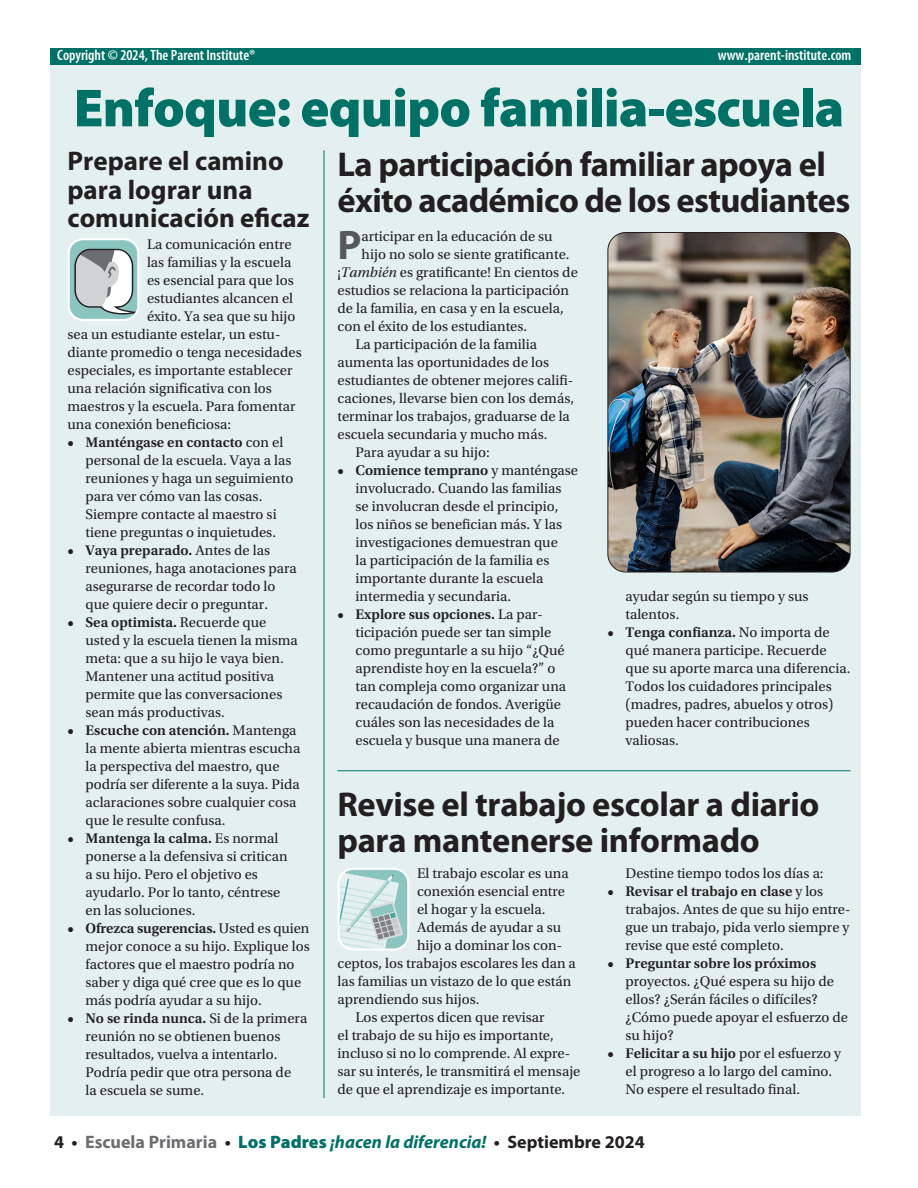
<style>
.page{position:relative;width:918px;height:1188px;background:#fff}
.page>*{position:absolute;margin:0;border:0;box-sizing:border-box;transform-origin:0 0}
.t1{font:900 54px "Myriad Pro";letter-spacing:-.015em;color:#007167}
.t2{font:700 41.4px "Myriad Pro";color:#57585a}
.t3{font:700 34.5px/36px "Myriad Pro";letter-spacing:-.02em;color:#231f20}
.t4{font:700 27px/28.5px "Myriad Pro";color:#231f20}
.t5{font:italic 700 18px "Myriad Pro";color:#007167}
.t6{font:600 condensed 15px "Myriad Pro";color:#fff}
.t7{font:14.7px/18px "Utopia Std";color:#231f20}
.t8{font:600 14.7px "Utopia Std";color:#231f20}
.s1{font-weight:600}
.s2{font-style:italic}
.s3{font-style:normal;color:#231f20}
.s4{font-style:normal;color:#6c6d70}
.s5{font-weight:900;font-style:normal}
</style>
<div class="page">
<div style="left:50px;top:64px;width:811px;height:1052px;background:#e4f0ef"></div>
<hr style="left:338px;top:770px;width:512px;height:1px;background:#007167">
<div style="left:50px;top:48px;width:811px;height:16px;background:#007167"></div>
<hr style="left:324px;top:150px;width:1px;height:948px;background:#007167">
<svg style="left:68px;top:238px;width:72px;height:83px;background:#b6c9c8"></svg>
<svg style="left:338px;top:868px;width:72px;height:83px"></svg>
<img style="left:608px;top:232px;width:242px;height:340px">
<div style="left:608px;top:232px;width:242px;height:340px;border:1px solid #231f20;border-radius:18px"></div>
<p class="t6" style="left:57px;top:46px;width:199px">Copyright © 2024, The Parent Institute®</p>
<p class="t6" style="left:718px;top:46px;width:135px">www.parent-institute.com</p>
<h1 class="t1" style="left:74px;top:72px;width:772px">Enfoque: equipo familia-escuela</h1>
<h3 class="t4" style="left:68px;top:146px;width:244px">Prepare el camino para lograr una comunicación eficaz</h3>
<h3 class="t3" style="left:338px;top:145px;width:515px">La participación familiar apoya el éxito académico de los estudiantes</h3>
<p class="t7" style="left:147px;top:235px;width:146px">La comunicación entre</p>
<p class="t7" style="left:147px;top:253px;width:146px">las familias y la escuela</p>
<p class="t7" style="left:147px;top:271px;width:148px">es esencial para que los</p>
<p class="t7" style="left:147px;top:289px;width:148px">estudiantes alcancen el</p>
<p class="t7" style="left:147px;top:307px;width:150px">éxito. Ya sea que su hijo</p>
<p class="t7" style="left:68px;top:325px;width:214px">sea un estudiante estelar, un estu-</p>
<p class="t7" style="left:68px;top:343px;width:236px">diante promedio o tenga necesidades</p>
<p class="t7" style="left:68px;top:361px;width:227px">especiales, es importante establecer</p>
<p class="t7" style="left:68px;top:379px;width:206px">una relación significativa con los</p>
<p class="t7" style="left:68px;top:397px;width:229px">maestros y la escuela. Para fomentar</p>
<p class="t7" style="left:68px;top:415px;width:165px">una conexión beneficiosa:</p>
<p class="t7" style="left:86px;top:433px;width:209px;text-indent:-18px"><span class="s1">• Manténgase en contacto</span> con el personal de la escuela. Vaya a las reuniones y haga un seguimiento para ver cómo van las cosas.<br>Siempre contacte al maestro si tiene preguntas o inquietudes.</p>
<p class="t7" style="left:86px;top:541px;width:213px;text-indent:-18px"><span class="s1">• Vaya preparado.</span> Antes de las reuniones, haga anotaciones para asegurarse de recordar todo lo que quiere decir o preguntar.</p>
<p class="t7" style="left:86px;top:613px;width:214px;text-indent:-18px"><span class="s1">• Sea optimista.</span> Recuerde que usted y la escuela tienen la misma meta: que a su hijo le vaya bien.<br>Mantener una actitud positiva permite que las conversaciones sean más productivas.</p>
<p class="t7" style="left:86px;top:721px;width:216px;text-indent:-18px"><span class="s1">• Escuche con atención.</span> Mantenga la mente abierta mientras escucha la perspectiva del maestro, que podría ser diferente a la suya. Pida aclaraciones sobre cualquier cosa que le resulte confusa.</p>
<p class="t7" style="left:86px;top:829px;width:204px;text-indent:-18px"><span class="s1">• Mantenga la calma.</span> Es normal ponerse a la defensiva si critican a su hijo. Pero el objetivo es ayudarlo. Por lo tanto, céntrese en las soluciones.</p>
<p class="t7" style="left:86px;top:919px;width:226px;text-indent:-18px"><span class="s1">• Ofrezca sugerencias.</span> Usted es quien mejor conoce a su hijo. Explique los factores que el maestro podría no saber y diga qué cree que es lo que más podría ayudar a su hijo.</p>
<p class="t7" style="left:86px;top:1009px;width:223px;text-indent:-18px"><span class="s1">• No se rinda nunca.</span> Si de la primera reunión no se obtienen buenos resultados, vuelva a intentarlo.<br>Podría pedir que otra persona de<br>la escuela se sume.</p>
<h2 class="t2" style="left:338px;top:218px;width:26px">P</h2>
<p class="t7" style="left:362px;top:228px;width:193px">articipar en la educación de su</p>
<p class="t7" style="left:362px;top:246px;width:210px">hijo no solo se siente gratificante.</p>
<p class="t7" style="left:337px;top:264px;width:242px">¡<span class="s2">También</span> es gratificante! En cientos de</p>
<p class="t7" style="left:337px;top:282px;width:233px">estudios se relaciona la participación</p>
<p class="t7" style="left:337px;top:300px;width:228px">de la familia, en casa y en la escuela,</p>
<p class="t7" style="left:337px;top:318px;width:191px">con el éxito de los estudiantes.</p>
<p class="t7" style="left:355px;top:336px;width:183px">La participación de la familia</p>
<p class="t7" style="left:338px;top:354px;width:213px">aumenta las oportunidades de los</p>
<p class="t7" style="left:338px;top:372px;width:237px">estudiantes de obtener mejores califi-</p>
<p class="t7" style="left:338px;top:390px;width:238px">caciones, llevarse bien con los demás,</p>
<p class="t7" style="left:338px;top:408px;width:234px">terminar los trabajos, graduarse de la</p>
<p class="t7" style="left:338px;top:426px;width:211px">escuela secundaria y mucho más.</p>
<p class="t7" style="left:355px;top:444px;width:136px">Para ayudar a su hijo:</p>
<p class="t7" style="left:356px;top:462px;width:224px;text-indent:-18px"><span class="s1">• Comience temprano</span> y manténgase involucrado. Cuando las familias se involucran desde el principio, los niños se benefician más. Y las investigaciones demuestran que<br>la participación de la familia es importante durante la escuela intermedia y secundaria.</p>
<p class="t7" style="left:356px;top:606px;width:212px;text-indent:-18px"><span class="s1">• Explore sus opciones.</span> La par&shy;ticipación puede ser tan simple como preguntarle a su hijo “¿Qué aprendiste hoy en la escuela?” o tan compleja como organizar una recaudación de fondos. Averigüe cuáles son las necesidades de la escuela y busque una manera de</p>
<p class="t7" style="left:625px;top:588px;width:185px">ayudar según su tiempo y sus talentos.</p>
<p class="t7" style="left:626px;top:624px;width:227px;text-indent:-18px"><span class="s1">• Tenga confianza.</span> No importa de qué manera participe. Recuerde que su aporte marca una diferencia.<br>Todos los cuidadores principales (madres, padres, abuelos y otros) pueden hacer contribuciones valiosas.</p>
<h3 class="t3" style="left:338px;top:785px;width:483px">Revise el trabajo escolar a diario para mantenerse informado</h3>
<p class="t7" style="left:417px;top:865px;width:153px">El trabajo escolar es una</p>
<p class="t7" style="left:417px;top:883px;width:150px">conexión esencial entre</p>
<p class="t7" style="left:417px;top:901px;width:130px">el hogar y la escuela.</p>
<p class="t7" style="left:417px;top:919px;width:146px">Además de ayudar a su</p>
<p class="t7" style="left:417px;top:937px;width:147px">hijo a dominar los con-</p>
<p class="t7" style="left:338px;top:955px;width:240px">ceptos, los trabajos escolares les dan a</p>
<p class="t7" style="left:338px;top:973px;width:235px">las familias un vistazo de lo que están</p>
<p class="t7" style="left:338px;top:991px;width:144px">aprendiendo sus hijos.</p>
<p class="t7" style="left:355px;top:1009px;width:191px">Los expertos dicen que revisar</p>
<p class="t7" style="left:338px;top:1027px;width:218px">el trabajo de su hijo es importante,</p>
<p class="t7" style="left:338px;top:1045px;width:234px">incluso si no lo comprende. Al expre-</p>
<p class="t7" style="left:338px;top:1063px;width:245px">sar su interés, le transmitirá el mensaje</p>
<p class="t7" style="left:338px;top:1081px;width:229px">de que el aprendizaje es importante.</p>
<p class="t7" style="left:625px;top:865px;width:200px">Destine tiempo todos los días a:</p>
<p class="t7" style="left:626px;top:883px;width:226px;text-indent:-18px"><span class="s1">• Revisar el trabajo en clase</span> y los trabajos. Antes de que su hijo entre&shy;gue un trabajo, pida verlo siempre y revise que esté completo.</p>
<p class="t8" style="left:608px;top:955px;width:210px">• Preguntar sobre los próximos</p>
<p class="t7" style="left:626px;top:973px;width:224px">proyectos. ¿Qué espera su hijo de ellos? ¿Serán fáciles o difíciles? ¿Cómo puede apoyar el esfuerzo de su hijo?</p>
<p class="t7" style="left:626px;top:1045px;width:217px;text-indent:-18px"><span class="s1">• Felicitar a su hijo</span> por el esfuerzo y el progreso a lo largo del camino.<br>No espere el resultado final.</p>
<p class="t5" style="left:54px;top:1130px;width:592px"><span class="s3">4 •</span> <span class="s4">Escuela Primaria</span> <span class="s3">•</span> <span class="s5">Los Padres</span> ¡hacen la diferencia! <span class="s3">• Septiembre 2024</span></p>
</div>
